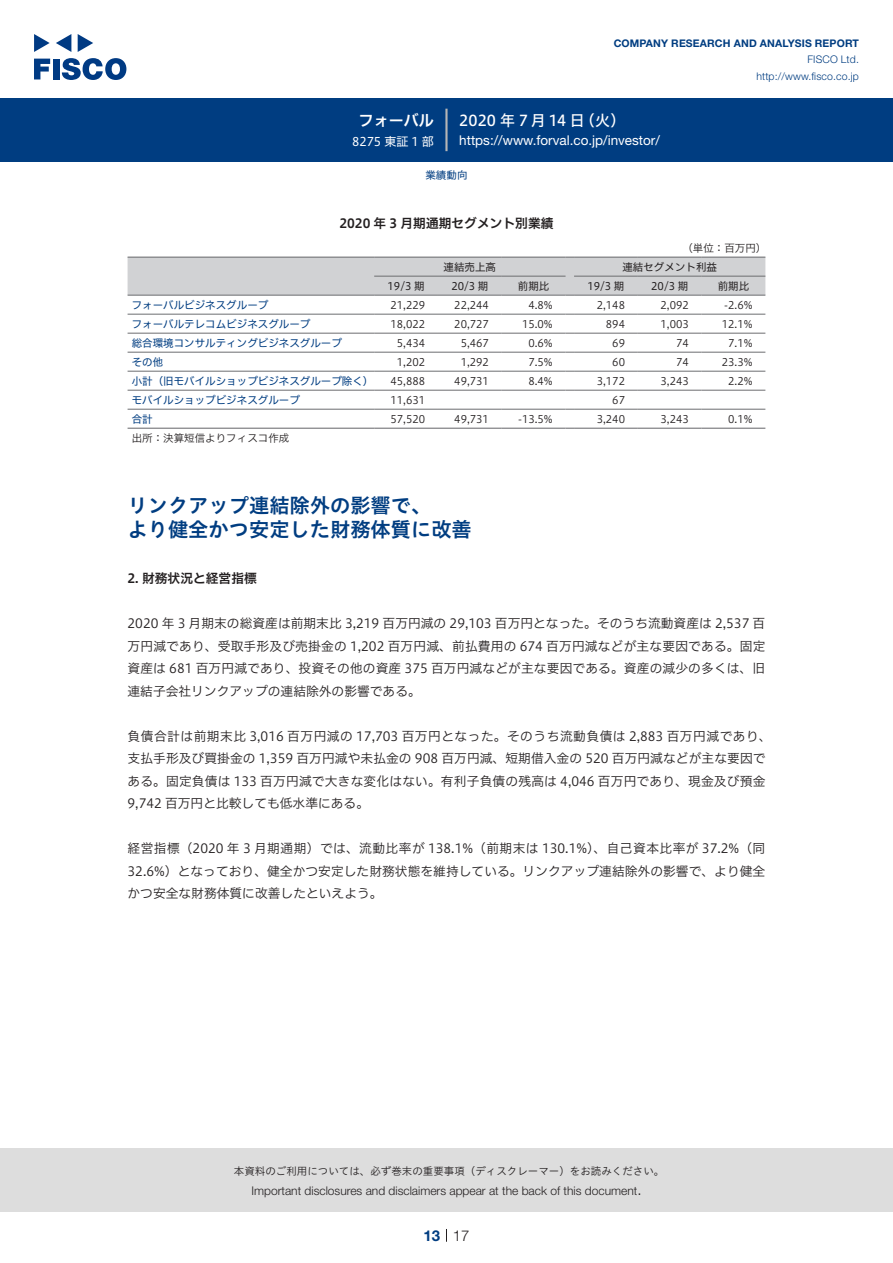
<style>
.page{position:relative;width:893px;height:1263px;background:#fff}
.page>*{position:absolute;margin:0;border:0;box-sizing:border-box;transform-origin:0 0}
.t1{font:20.25px/24px "Hiragino UD Sans Std W6";color:#003d81}
.t2{font:15px "Hiragino UD Sans F Std N W5";letter-spacing:.005em;color:#fff}
.t3{font:15px "Hiragino UD Sans F Std N W6";color:#fff}
.t4{font:300 15px "Helvetica Neue LT Std";color:#231f20}
.t5{font:700 15px "Helvetica Neue LT Std";color:#003d81}
.t6{font:13.5px "Helvetica Neue LT Std";color:#fff}
.t7{font:12.75px/22.5px "Hiragino UD Sans F Std N W3";letter-spacing:.005em;color:#231f20;text-align:justify}
.t8{font:12.75px "Hiragino UD Sans F Std N W6";color:#231f20}
.t9{font:300 12px "Helvetica Neue LT Std";color:#231f20}
.t10{font:12px "Hiragino UD Sans F Std N W4";color:#fff}
.t11{font:10.5px "Hiragino UD Sans F Std N W3";color:#231f20}
.t12{font:10.5px "Hiragino UD Sans F Std N W4";color:#003d81}
.t13{font:10.5px "Hiragino UD Sans Std W3";color:#231f20}
.t14{font:10.5px "Hiragino UD Sans F Std N W4";color:#231f20}
.t15{font:700 10.5px "Helvetica Neue LT Std";letter-spacing:.015em;color:#003d81}
.t16{font:300 10.5px/16.5px "Helvetica Neue LT Std";letter-spacing:.015em;color:#003d81;text-align:right}
</style>
<div class="page">
<div style="left:0;top:1148px;width:893px;height:64px;background:#ddd"></div>
<svg style="left:34px;top:59px;width:16px;height:20px"></svg>
<div style="left:53px;top:59px;width:6px;height:20px;background:#003a83"></div>
<svg style="left:62px;top:58px;width:64px;height:22px"></svg>
<svg style="left:34px;top:34px;width:16px;height:18px"></svg>
<svg style="left:78px;top:34px;width:15px;height:18px"></svg>
<svg style="left:56px;top:34px;width:15px;height:18px"></svg>
<div style="left:0;top:98px;width:893px;height:64px;background:#003d81"></div>
<hr style="left:445px;top:109px;width:3px;height:42px;background:#b5b5b6">
<svg style="left:446px;top:1229px;width:1px;height:13px"></svg>
<hr style="left:128px;top:314px;width:246px;height:1px;background:#6c6d70">
<hr style="left:374px;top:314px;width:64px;height:1px;background:#6c6d70">
<hr style="left:438px;top:314px;width:64px;height:1px;background:#6c6d70">
<hr style="left:502px;top:314px;width:64px;height:1px;background:#6c6d70">
<hr style="left:574px;top:314px;width:64px;height:1px;background:#6c6d70">
<hr style="left:638px;top:314px;width:64px;height:1px;background:#6c6d70">
<hr style="left:702px;top:314px;width:63px;height:1px;background:#6c6d70">
<hr style="left:128px;top:333px;width:246px;height:1px;background:#6c6d70">
<hr style="left:374px;top:333px;width:64px;height:1px;background:#6c6d70">
<hr style="left:438px;top:333px;width:64px;height:1px;background:#6c6d70">
<hr style="left:502px;top:333px;width:64px;height:1px;background:#6c6d70">
<hr style="left:574px;top:333px;width:64px;height:1px;background:#6c6d70">
<hr style="left:638px;top:333px;width:64px;height:1px;background:#6c6d70">
<hr style="left:702px;top:333px;width:63px;height:1px;background:#6c6d70">
<hr style="left:128px;top:352px;width:246px;height:1px;background:#6c6d70">
<hr style="left:374px;top:352px;width:64px;height:1px;background:#6c6d70">
<hr style="left:438px;top:352px;width:64px;height:1px;background:#6c6d70">
<hr style="left:502px;top:352px;width:64px;height:1px;background:#6c6d70">
<hr style="left:574px;top:352px;width:64px;height:1px;background:#6c6d70">
<hr style="left:638px;top:352px;width:64px;height:1px;background:#6c6d70">
<hr style="left:702px;top:352px;width:63px;height:1px;background:#6c6d70">
<hr style="left:128px;top:371px;width:246px;height:1px;background:#6c6d70">
<hr style="left:374px;top:371px;width:64px;height:1px;background:#6c6d70">
<hr style="left:438px;top:371px;width:64px;height:1px;background:#6c6d70">
<hr style="left:502px;top:371px;width:64px;height:1px;background:#6c6d70">
<hr style="left:574px;top:371px;width:64px;height:1px;background:#6c6d70">
<hr style="left:638px;top:371px;width:64px;height:1px;background:#6c6d70">
<hr style="left:702px;top:371px;width:63px;height:1px;background:#6c6d70">
<hr style="left:128px;top:390px;width:246px;height:1px;background:#6c6d70">
<hr style="left:374px;top:390px;width:64px;height:1px;background:#6c6d70">
<hr style="left:438px;top:390px;width:64px;height:1px;background:#6c6d70">
<hr style="left:502px;top:390px;width:64px;height:1px;background:#6c6d70">
<hr style="left:574px;top:390px;width:64px;height:1px;background:#6c6d70">
<hr style="left:638px;top:390px;width:64px;height:1px;background:#6c6d70">
<hr style="left:702px;top:390px;width:63px;height:1px;background:#6c6d70">
<hr style="left:128px;top:409px;width:246px;height:1px;background:#6c6d70">
<hr style="left:374px;top:409px;width:64px;height:1px;background:#6c6d70">
<hr style="left:438px;top:409px;width:64px;height:1px;background:#6c6d70">
<hr style="left:502px;top:409px;width:64px;height:1px;background:#6c6d70">
<hr style="left:574px;top:409px;width:64px;height:1px;background:#6c6d70">
<hr style="left:638px;top:409px;width:64px;height:1px;background:#6c6d70">
<hr style="left:702px;top:409px;width:63px;height:1px;background:#6c6d70">
<svg style="left:128px;top:257px;width:637px;height:39px;background:#cbccce"></svg>
<hr style="left:574px;top:257px;width:64px;height:1px;background:#6c6d70">
<hr style="left:638px;top:257px;width:64px;height:1px;background:#6c6d70">
<hr style="left:702px;top:257px;width:63px;height:1px;background:#6c6d70">
<hr style="left:128px;top:428px;width:246px;height:1px;background:#6c6d70">
<hr style="left:374px;top:428px;width:64px;height:1px;background:#6c6d70">
<hr style="left:438px;top:428px;width:64px;height:1px;background:#6c6d70">
<hr style="left:502px;top:428px;width:64px;height:1px;background:#6c6d70">
<hr style="left:574px;top:428px;width:64px;height:1px;background:#6c6d70">
<hr style="left:638px;top:428px;width:64px;height:1px;background:#6c6d70">
<hr style="left:702px;top:428px;width:63px;height:1px;background:#6c6d70">
<p class="t3" style="left:359px;top:109px;width:77px">フォーバル</p>
<p class="t10" style="left:352px;top:132px;width:83px">8275 東証 1 部</p>
<p class="t15" style="left:614px;top:37px;width:247px">COMPANY RESEARCH AND ANALYSIS REPORT</p>
<p class="t16" style="left:756px;top:51px;width:104px">FISCO Ltd. http://www.fisco.co j p.</p>
<p class="t2" style="left:580px;top:109px;width:47px">（火(</p>
<p class="t2" style="left:459px;top:109px;width:127px">2020 年 7 月 14 日</p>
<p class="t6" style="left:459px;top:132px;width:202px">https://www.forval.co j p. /investor/</p>
<p class="t12" style="left:425px;top:167px;width:43px">業績動向</p>
<p class="t8" style="left:339px;top:214px;width:216px">2020 年 3 月期通期セグメント別業績</p>
<p class="t14" style="left:444px;top:259px;width:54px">連結売上高</p>
<p class="t11" style="left:682px;top:240px;width:85px">（単位：百万円(</p>
<p class="t14" style="left:622px;top:259px;width:96px">連結セグメント利益</p>
<p class="t14" style="left:388px;top:278px;width:39px">19/3 期</p>
<p class="t14" style="left:451px;top:278px;width:39px">20/3 期</p>
<p class="t14" style="left:518px;top:278px;width:33px">前期比</p>
<p class="t14" style="left:587px;top:278px;width:39px">19/3 期</p>
<p class="t14" style="left:651px;top:278px;width:39px">20/3 期</p>
<p class="t14" style="left:718px;top:278px;width:33px">前期比</p>
<p class="t12" style="left:132px;top:297px;width:138px">フォーバルビジネスグループ</p>
<p class="t11" style="left:390px;top:297px;width:36px">21,229</p>
<p class="t11" style="left:454px;top:297px;width:36px">22,244</p>
<p class="t11" style="left:528px;top:297px;width:26px">4.8%</p>
<p class="t11" style="left:597px;top:297px;width:30px">2,148</p>
<p class="t11" style="left:661px;top:297px;width:30px">2,092</p>
<p class="t11" style="left:724px;top:297px;width:30px">-2.6%</p>
<p class="t12" style="left:132px;top:316px;width:180px">フォーバルテレコムビジネスグループ</p>
<p class="t11" style="left:390px;top:316px;width:36px">18,022</p>
<p class="t11" style="left:454px;top:316px;width:36px">20,727</p>
<p class="t11" style="left:522px;top:316px;width:32px">15.0%</p>
<p class="t11" style="left:606px;top:316px;width:21px">894</p>
<p class="t11" style="left:661px;top:316px;width:30px">1,003</p>
<p class="t11" style="left:722px;top:316px;width:32px">12.1%</p>
<p class="t12" style="left:132px;top:335px;width:211px">総合環境コンサルティングビジネスグループ</p>
<p class="t11" style="left:397px;top:335px;width:30px">5,434</p>
<p class="t11" style="left:461px;top:335px;width:30px">5,467</p>
<p class="t11" style="left:528px;top:335px;width:26px">0.6%</p>
<p class="t11" style="left:612px;top:335px;width:14px">69</p>
<p class="t11" style="left:676px;top:335px;width:14px">74</p>
<p class="t11" style="left:728px;top:335px;width:26px">7.1%</p>
<p class="t12" style="left:132px;top:354px;width:33px">その他</p>
<p class="t11" style="left:397px;top:354px;width:30px">1,202</p>
<p class="t11" style="left:461px;top:354px;width:30px">1,292</p>
<p class="t11" style="left:528px;top:354px;width:26px">7.5%</p>
<p class="t11" style="left:612px;top:354px;width:14px">60</p>
<p class="t11" style="left:676px;top:354px;width:14px">74</p>
<p class="t11" style="left:722px;top:354px;width:32px">23.3%</p>
<p class="t12" style="left:132px;top:373px;width:243px">小計（旧モバイルショップビジネスグループ除く(</p>
<p class="t11" style="left:390px;top:373px;width:36px">45,888</p>
<p class="t11" style="left:454px;top:373px;width:36px">49,731</p>
<p class="t11" style="left:528px;top:373px;width:26px">8.4%</p>
<p class="t11" style="left:597px;top:373px;width:30px">3,172</p>
<p class="t11" style="left:661px;top:373px;width:30px">3,243</p>
<p class="t11" style="left:728px;top:373px;width:26px">2.2%</p>
<p class="t12" style="left:132px;top:392px;width:169px">モバイルショップビジネスグループ</p>
<p class="t11" style="left:390px;top:392px;width:36px">11,631</p>
<p class="t11" style="left:612px;top:392px;width:14px">67</p>
<p class="t12" style="left:132px;top:411px;width:22px">合計</p>
<p class="t11" style="left:132px;top:430px;width:159px">出所：決算短信よりフィスコ作成</p>
<p class="t11" style="left:390px;top:411px;width:36px">57,520</p>
<p class="t11" style="left:454px;top:411px;width:36px">49,731</p>
<p class="t11" style="left:518px;top:411px;width:36px">-13.5%</p>
<p class="t11" style="left:597px;top:411px;width:30px">3,240</p>
<p class="t11" style="left:661px;top:411px;width:30px">3,243</p>
<p class="t11" style="left:728px;top:411px;width:26px">0.1%</p>
<h1 class="t1" style="left:128px;top:492px;width:346px">リンクアップ連結除外の影響で、<br>より健全かつ安定した財務体質に改善</h1>
<p class="t8" style="left:128px;top:568px;width:131px">2. 財務状況と経営指標</p>
<p class="t7" style="left:128px;top:611px;width:639px">2020 年 3 月期末の総資産は前期末比 3,219 百万円減の 29,103 百万円となった。そのうち流動資産は 2,537 百万円減であり、受取手形及び売掛金の 1,202 百万円減、前払費用の 674 百万円減などが主な要因である。固定資産は 681 百万円減であり、投資その他の資産 375 百万円減などが主な要因である。資産の減少の多くは、旧連結子会社リンクアップの連結除外の影響である。</p>
<p class="t7" style="left:128px;top:724px;width:646px;text-align:left">負債合計は前期末比 3,016 百万円減の 17,703 百万円となった。そのうち流動負債は 2,883 百万円減であり、支払手形及び買掛金の 1,359 百万円減や未払金の 908 百万円減、短期借入金の 520 百万円減などが主な要因である。固定負債は 133 百万円減で大きな変化はない。有利子負債の残高は 4,046 百万円であり、現金及び預金9,742 百万円と比較しても低水準にある。</p>
<p class="t7" style="left:128px;top:836px;width:639px">経営指標（2020 年 3 月期通期）では、流動比率が 138.1%（前期末は 130.1%）、自己資本比率が 37.2%（同32.6%）となっており、健全かつ安定した財務状態を維持している。リンクアップ連結除外の影響で、より健全かつ安全な財務体質に改善したといえよう。</p>
<p class="t13" style="left:234px;top:1163px;width:432px">本資料のご利用については、必ず巻末の重要事項（ディスクレーマー）をお読みください。</p>
<p class="t4" style="left:637px;top:1180px;width:6px">.</p>
<p class="t9" style="left:251px;top:1183px;width:387px">Important disclosures and disclaimers appear at the back of this document</p>
<p class="t5" style="left:423px;top:1226px;width:18px">13</p>
<p class="t4" style="left:453px;top:1226px;width:18px">17</p>
</div>
